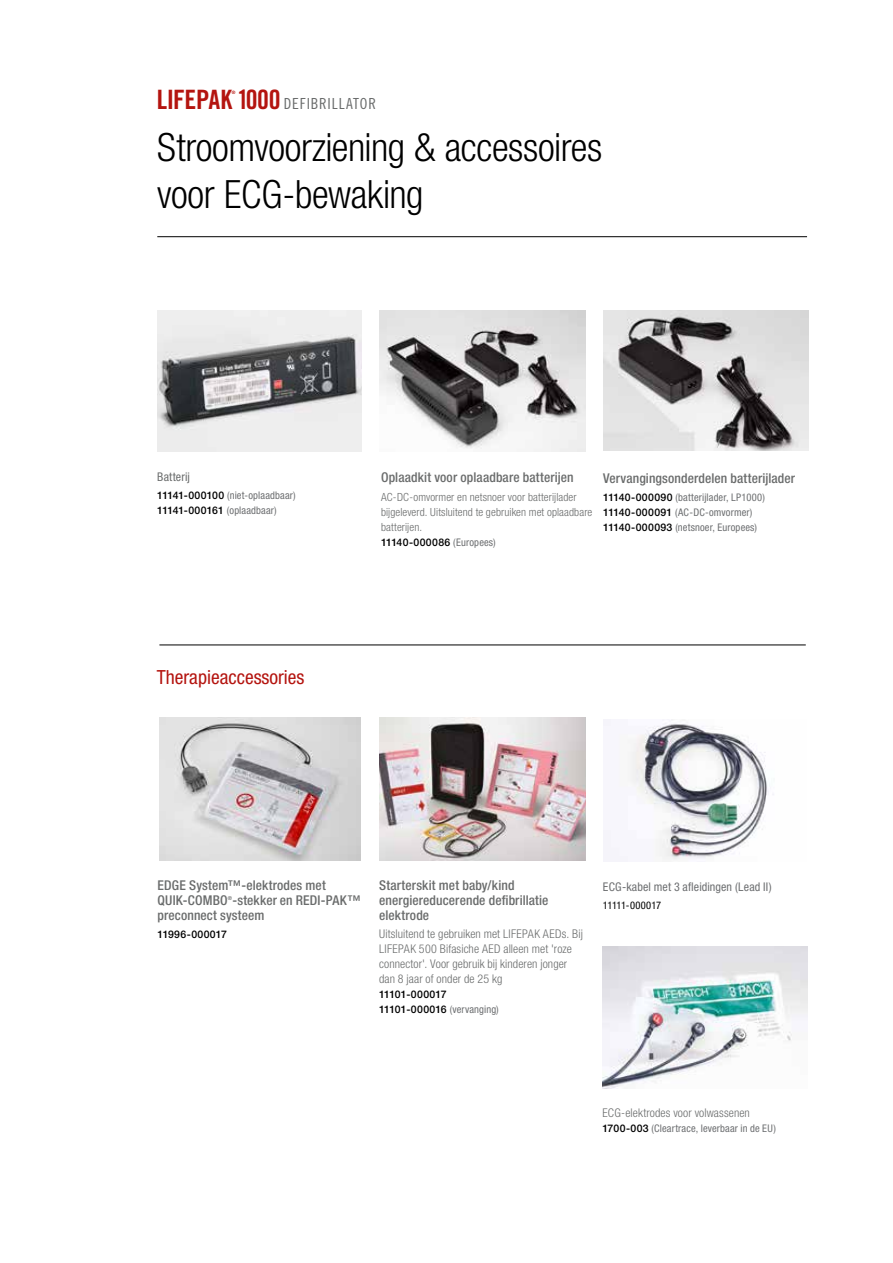
<style>
.page{position:relative;width:893px;height:1263px;background:#fff}
.page>*{position:absolute;margin:0;border:0;box-sizing:border-box;transform-origin:0 0}
.t1{font:300 condensed 39px/46.8px "Helvetica Neue LTW1 G";letter-spacing:-.01em;color:#000}
.t2{font:26.7px "Trade Gothic LT Std Bd Cn 20";letter-spacing:-.015em;color:#b4140f}
.t3{font:condensed 19.5px "Helvetica Neue LTW1 G";color:#b4140f}
.t4{font:15.3px "Trade Gothic LT Std Cn 18";letter-spacing:.05em;color:#6a6c6c}
.t5{font:500 condensed 13.5px/15px "Helvetica Neue LTW1 G";letter-spacing:.01em;color:#6a6c6c}
.t6{font:300 condensed 12px/15px "Helvetica Neue LTW1 G";letter-spacing:.01em;color:#6a6c6c}
.t7{font:condensed 12px "Helvetica Neue LTW1 G";letter-spacing:.01em;color:#6d6f71}
.t8{font:condensed 12px "Helvetica Neue LTW1 G";letter-spacing:.01em;color:#6a6c6c}
.t9{font:300 condensed 11.25px/15px "Helvetica Neue LTW1 G";letter-spacing:.01em;color:#6a6c6c}
.t10{font:condensed 10.5px/15px "Helvetica Neue LTW1 G";letter-spacing:.015em;color:#6d6f71}
.t11{font:500 10.5px/15px "Helvetica Neue LTW1 G";letter-spacing:.01em;color:#000}
.t12{font:500 10.5px "Helvetica Neue LT Std";letter-spacing:.03em;color:#000}
.t13{font:condensed 10.5px "Helvetica Neue LTW1 G";letter-spacing:-.035em;color:#000}
.t14{font:500 10.5px "Helvetica Neue LTW1 G";letter-spacing:.03em;color:#000}
.t15{font:500 condensed 5.4px "Helvetica Neue LTW1 G";color:#6a6c6c}
.t16{font:4.65px "Trade Gothic LT Std Bd Cn 20";color:#b4140f}
.s1{font-family:"Trade Gothic LT Std Bd Cn 20";font-size:26.7px;color:#b4140f}
.s2{font-weight:500;font-stretch:normal;color:#000}
.s3{font-family:"Helvetica Neue LTW1 G";font-weight:400;font-stretch:condensed;color:#6d6f71}
.s4{font-family:"Helvetica Neue LT Std";font-weight:500;font-stretch:normal;color:#000}
.s5{font-weight:400;font-stretch:condensed;color:#6d6f71}
</style>
<div class="page">
<hr style="left:157px;top:236px;width:650px;height:1px;background:#000">
<img style="left:602px;top:947px;width:205px;height:141px">
<img style="left:604px;top:719px;width:170px;height:142px">
<img style="left:379px;top:718px;width:206px;height:142px">
<img style="left:159px;top:718px;width:202px;height:142px">
<hr style="left:159px;top:645px;width:647px;height:1px;background:#000">
<img style="left:380px;top:311px;width:205px;height:141px">
<img style="left:158px;top:310px;width:204px;height:142px">
<img style="left:603px;top:311px;width:205px;height:140px">
<h2 class="t2" style="left:157px;top:84px;width:77px">LIFEPAK</h2>
<p class="t16" style="left:232px;top:89px;width:5px">®</p>
<p class="t4" style="left:237px;top:95px;width:140px"><span class="s1">1000</span> DEFIBRILLATOR</p>
<h1 class="t1" style="left:157px;top:124px;width:446px">Stroomvoorziening &amp; accessoires voor ECG-bewaking</h1>
<p class="t8" style="left:157px;top:470px;width:34px">Batterij</p>
<p class="t10" style="left:157px;top:488px;width:140px"><span class="s2">11141-000100</span> (niet-oplaadbaar)<br><span class="s2">11141-000161</span> (oplaadbaar)</p>
<h3 class="t3" style="left:157px;top:665px;width:149px">Therapieaccessories</h3>
<p class="t5" style="left:381px;top:470px;width:194px">Oplaadkit voor oplaadbare batterijen</p>
<p class="t9" style="left:381px;top:489px;width:213px">AC-DC-omvormer en netsnoer voor batterijlader bijgeleverd. Uitsluitend te gebruiken met oplaadbare batterijen.</p>
<p class="t12" style="left:381px;top:536px;width:116px">11140-000086 <span class="s3">(Europees)</span></p>
<p class="t5" style="left:603px;top:470px;width:193px">Vervangingsonderdelen batterijlader</p>
<p class="t10" style="left:603px;top:490px;width:163px"><span class="s4">11140-000090</span> (batterijlader, LP1000)<br><span class="s4">11140-000091</span> (AC-DC-omvormer)<br><span class="s4">11140-000093</span> (netsnoer, Europees)</p>
<p class="t5" style="left:158px;top:878px;width:205px">EDGE System™-elektrodes met<br>QUIK-COMBO -stekker en REDI-PAK™</p>
<p class="t15" style="left:228px;top:894px;width:6px">®</p>
<p class="t5" style="left:157px;top:908px;width:108px">preconnect systeem</p>
<p class="t14" style="left:158px;top:928px;width:71px">11996-000017</p>
<p class="t5" style="left:379px;top:878px;width:171px">Starterskit met baby/kind energiereducerende defibrillatie elektrode</p>
<p class="t6" style="left:379px;top:927px;width:205px">Uitsluitend te gebruiken met LIFEPAK AEDs. Bij LIFEPAK 500 Bifasiche AED alleen met 'roze connector'. Voor gebruik bij kinderen jonger dan 8 jaar of onder de 25 kg</p>
<p class="t11" style="left:379px;top:987px;width:121px">11101-000017<br>11101-000016 <span class="s5">(vervanging)</span></p>
<p class="t7" style="left:603px;top:879px;width:170px">ECG-kabel met 3 afleidingen (Lead II)</p>
<p class="t13" style="left:603px;top:899px;width:60px">11111-000017</p>
<p class="t6" style="left:602px;top:1105px;width:149px">ECG-elektrodes voor volwassenen</p>
<p class="t10" style="left:602px;top:1120px;width:175px"><span class="s2">1700-003</span> (Cleartrace, leverbaar in de EU)</p>
</div>
